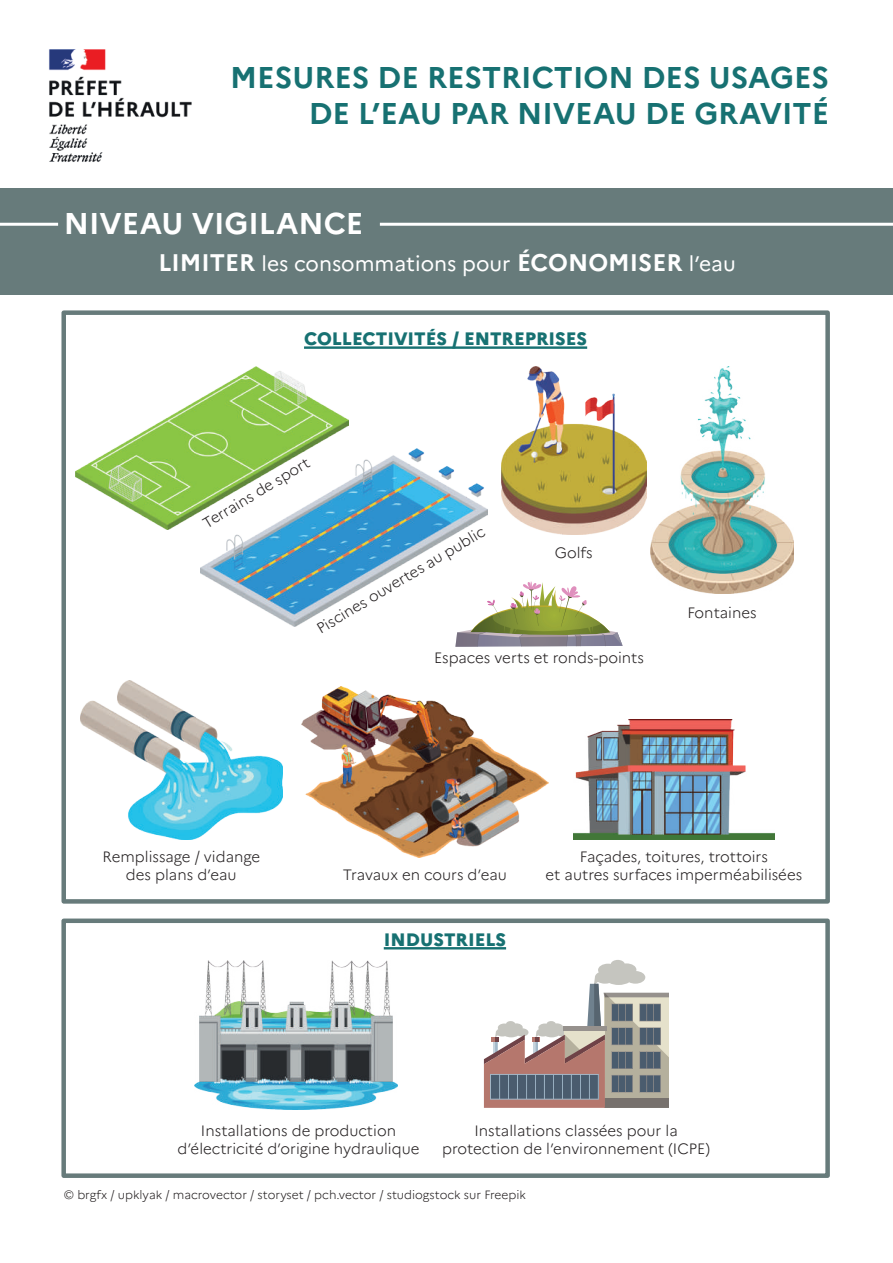
<style>
.page{position:relative;width:893px;height:1263px;background:#fff}
.page>*{position:absolute;margin:0;border:0;box-sizing:border-box;transform-origin:0 0}
.t1{font:700 30px/36px "Marianne";color:#177172;text-align:right}
.t2{font:700 30px "Marianne";color:#fff}
.t3{font:21px "Marianne";color:#fff}
.t4{font:800 18px "Marianne";color:#177172}
.t5{font:300 15px/18px "Marianne";color:#231f20;text-align:center}
.t6{font:300 12px "Marianne";color:#231f20}
.s1{font-weight:700;font-size:24px}
</style>
<div class="page">
<img style="left:49px;top:49px;width:143px;height:113px">
<img style="left:195px;top:960px;width:203px;height:150px">
<img style="left:302px;top:687px;width:246px;height:170px">
<img style="left:81px;top:680px;width:201px;height:160px">
<img style="left:651px;top:366px;width:142px;height:228px">
<img style="left:201px;top:448px;width:286px;height:179px">
<img style="left:75px;top:366px;width:274px;height:164px">
<hr style="left:304px;top:346px;width:283px;height:3px;background:#177172">
<hr style="left:384px;top:947px;width:122px;height:2px;background:#177172">
<div style="left:0;top:188px;width:893px;height:107px;background:#677b7b"></div>
<hr style="left:380px;top:223px;width:513px;height:3px;background:#fff">
<hr style="left:0;top:223px;width:58px;height:3px;background:#fff">
<div style="left:61px;top:310px;width:769px;height:594px;border:4px solid #677b7b"></div>
<div style="left:61px;top:918px;width:769px;height:260px;border:4px solid #677b7b"></div>
<img style="left:501px;top:366px;width:145px;height:168px">
<svg style="left:455px;top:581px;width:168px;height:66px"></svg>
<svg style="left:484px;top:960px;width:184px;height:148px"></svg>
<img style="left:573px;top:720px;width:201px;height:120px">
<h1 class="t1" style="left:230px;top:60px;width:600px">MESURES DE RESTRICTION DES USAGES<br>DE L’EAU PAR NIVEAU DE GRAVITÉ</h1>
<h1 class="t2" style="left:64px;top:205px;width:301px">NIVEAU VIGILANCE</h1>
<h2 class="t3" style="left:158px;top:251px;width:579px"><span class="s1">LIMITER</span> les consommations pour <span class="s1">ÉCONOMISER</span> l’eau</h2>
<h1 class="t2" style="left:65px;top:224px;width:301px">NIVEAU VIGILANCE</h1>
<p class="t4" style="left:304px;top:328px;width:285px">COLLECTIVITÉS / ENTREPRISES</p>
<p class="t5" style="left:199px;top:516px;width:123px;rotate:-31deg">Terrains de sport</p>
<p class="t5" style="left:313px;top:621px;width:195px;rotate:-31deg">Piscines ouvertes au public</p>
<p class="t5" style="left:555px;top:544px;width:39px">Golfs</p>
<p class="t5" style="left:434px;top:648px;width:211px">Espaces verts et ronds-points</p>
<p class="t5" style="left:687px;top:603px;width:71px">Fontaines</p>
<p class="t5" style="left:102px;top:848px;width:159px">Remplissage / vidange des plans d’eau</p>
<p class="t5" style="left:343px;top:866px;width:166px">Travaux en cours d’eau</p>
<p class="t4" style="left:384px;top:928px;width:124px">INDUSTRIELS</p>
<p class="t5" style="left:546px;top:848px;width:258px">Façades, toitures, trottoirs<br>et autres surfaces imperméabilisées</p>
<p class="t5" style="left:177px;top:1122px;width:244px">Installations de production d’électricité d’origine hydraulique</p>
<p class="t5" style="left:442px;top:1122px;width:269px">Installations classées pour la protection de l’environnement (ICPE)</p>
<p class="t6" style="left:64px;top:1187px;width:464px">© brgfx / upklyak / macrovector / storyset / pch.vector / studiogstock sur Freepik</p>
</div>
